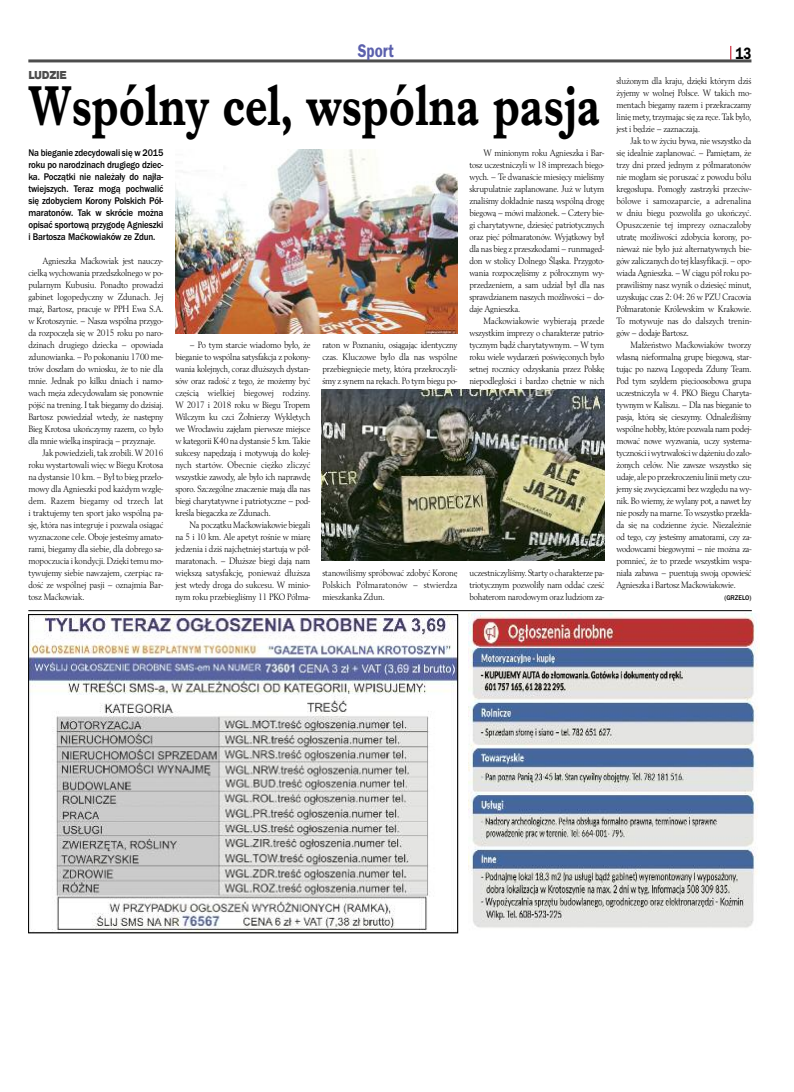
<style>
.page{position:relative;width:794px;height:1092px;background:#fff}
.page>*{position:absolute;margin:0;border:0;box-sizing:border-box;transform-origin:0 0}
.t1{font:700 58px "Imprint URWTCE";color:#000;scale:.8 1}
.t2{font:19px "Franklin Got URWTCE Dem";color:#5b60ad;scale:.8 1}
.t3{font:17px "Franklin Got URWTCE Dem";color:#000;scale:.8 1}
.t4{font:900 12px "Nimbus San TCE";letter-spacing:-.035em;color:#4d4d4d;scale:.9 1}
.t5{font:500 10px/12px "Franklin Got URWTCE";letter-spacing:-.01em;color:#000;text-align:justify;scale:.9 1}
.t6{font:9.6px/12px "Berling TCE";letter-spacing:-.015em;color:#000;text-align:justify;scale:.9 1}
.t7{font:9.6px "Berling TCE";letter-spacing:.015em;color:#000;scale:.9 1}
.t8{font:500 7px "Franklin Got URWTCE";color:#000;scale:.95 1}
</style>
<div class="page">
<hr style="left:28px;top:59px;width:723px;height:3px;background:#4d4d4d">
<svg style="left:730px;top:46px;width:1px;height:14px"></svg>
<img style="left:30px;top:616px;width:426px;height:315px">
<div style="left:28px;top:614px;width:430px;height:319px;border:1px solid #000"></div>
<img style="left:468px;top:613px;width:290px;height:315px">
<hr style="left:28px;top:610px;width:724px;height:1px;background:#000">
<img style="left:175px;top:150px;width:283px;height:183px">
<img style="left:322px;top:389px;width:282px;height:172px">
<h2 class="t2" style="left:358px;top:40px;width:47px">Sport</h2>
<h3 class="t3" style="left:735px;top:43px;width:21px">13</h3>
<p class="t4" style="left:28px;top:68px;width:44px">LUDZIE</p>
<h1 class="t1" style="left:28px;top:71px;width:717px">Wspólny cel, wspólna pasja</h1>
<p class="t5" style="left:28px;top:147px;width:151px">Na bieganie zdecydowali się w 2015 roku po narodzinach drugiego dziec&shy;ka. Początki nie należały do najła&shy;twiejszych. Teraz mogą pochwalić się zdobyciem Korony Polskich Pół&shy;maratonów. Tak w skrócie można opisać sportową przygodę Agnieszki i Bartosza Maćkowiaków ze Zdun.</p>
<p class="t6" style="left:43px;top:255px;width:135px">Agnieszka Maćkowiak jest nauczy-</p>
<p class="t6" style="left:28px;top:267px;width:151px">cielką wychowania przedszkolnego w po-</p>
<p class="t6" style="left:28px;top:279px;width:151px">pularnym Kubusiu. Ponadto prowadzi</p>
<p class="t6" style="left:28px;top:291px;width:151px">gabinet logopedyczny w Zdunach. Jej</p>
<p class="t6" style="left:28px;top:303px;width:151px">mąż, Bartosz, pracuje w PPH Ewa S.A.</p>
<p class="t6" style="left:28px;top:315px;width:151px">w Krotoszynie. – Nasza wspólna przygo-</p>
<p class="t6" style="left:28px;top:327px;width:151px">da rozpoczęła się w 2015 roku po naro-</p>
<p class="t6" style="left:28px;top:339px;width:151px">dzinach drugiego dziecka – opowiada</p>
<p class="t6" style="left:28px;top:351px;width:151px">zdunowianka. – Po pokonaniu 1700 me-</p>
<p class="t6" style="left:28px;top:363px;width:151px">trów doszłam do wniosku, że to nie dla</p>
<p class="t6" style="left:28px;top:375px;width:151px">mnie. Jednak po kilku dniach i namo-</p>
<p class="t6" style="left:28px;top:387px;width:151px">wach męża zdecydowałam się ponownie</p>
<p class="t6" style="left:28px;top:399px;width:151px">pójść na trening. I tak biegamy do dzisiaj.</p>
<p class="t6" style="left:28px;top:411px;width:151px">Bartosz powiedział wtedy, że następny</p>
<p class="t6" style="left:28px;top:423px;width:151px">Bieg Krotosa ukończymy razem, co było</p>
<p class="t6" style="left:28px;top:435px;width:143px">dla mnie wielką inspiracją – przyznaje.</p>
<p class="t6" style="left:43px;top:447px;width:136px">Jak powiedzieli, tak zrobili. W 2016</p>
<p class="t6" style="left:28px;top:459px;width:151px">roku wystartowali więc w Biegu Krotosa</p>
<p class="t6" style="left:28px;top:471px;width:151px">na dystansie 10 km. – Był to bieg przeło-</p>
<p class="t6" style="left:28px;top:483px;width:151px">mowy dla Agnieszki pod każdym wzglę-</p>
<p class="t7" style="left:28px;top:495px;width:151px">dem. Razem biegamy od trzech lat</p>
<p class="t6" style="left:28px;top:507px;width:151px">i traktujemy ten sport jako wspólną pa-</p>
<p class="t6" style="left:28px;top:519px;width:151px">sję, która nas integruje i pozwala osiągać</p>
<p class="t6" style="left:28px;top:531px;width:151px">wyznaczone cele. Oboje jesteśmy amato-</p>
<p class="t6" style="left:28px;top:543px;width:151px">rami, biegamy dla siebie, dla dobrego sa-</p>
<p class="t6" style="left:28px;top:555px;width:151px">mopoczucia i kondycji. Dzięki temu mo-</p>
<p class="t6" style="left:28px;top:567px;width:151px">tywujemy siebie nawzajem, czerpiąc ra-</p>
<p class="t6" style="left:28px;top:579px;width:151px">dość ze wspólnej pasji – oznajmia Bar-</p>
<p class="t6" style="left:28px;top:591px;width:64px">tosz Maćkowiak.</p>
<p class="t6" style="left:175px;top:339px;width:151px;text-indent:14px">– Po tym starcie wiadomo było, że bieganie to wspólna satysfakcja z pokony&shy;wania kolejnych, coraz dłuższych dystan&shy;sów oraz radość z tego, że możemy być częścią wielkiej biegowej rodziny.<br>W 2017 i 2018 roku w Biegu Tropem Wilczym ku czci Żołnierzy Wyklętych we Wrocławiu zajęłam pierwsze miejsce w kategorii K40 na dystansie 5 km. Takie sukcesy napędzają i motywują do kolej&shy;nych startów. Obecnie ciężko zliczyć wszystkie zawody, ale było ich naprawdę sporo. Szczególne znaczenie mają dla nas biegi charytatywne i patriotyczne – pod&shy;kreśla biegaczka ze Zdunach.</p>
<p class="t6" style="left:175px;top:519px;width:151px;text-indent:14px">Na początku Maćkowiakowie biegali na 5 i 10 km. Ale apetyt rośnie w miarę jedzenia i dziś najchętniej startują w pół&shy;maratonach. – Dłuższe biegi dają nam większą satysfakcję, ponieważ dłuższa jest wtedy droga do sukcesu. W minio&shy;nym roku przebiegliśmy 11 PKO Półma-</p>
<p class="t6" style="left:322px;top:339px;width:151px">raton w Poznaniu, osiągając identyczny czas. Kluczowe było dla nas wspólne przebiegnięcie mety, którą przekroczyli&shy;śmy z synem na rękach. Po tym biegu po-</p>
<p class="t6" style="left:469px;top:147px;width:151px;text-indent:14px">W minionym roku Agnieszka i Bar&shy;tosz uczestniczyli w 18 imprezach biego&shy;wych. – Te dwanaście miesięcy mieliśmy skrupulatnie zaplanowane. Już w lutym znaliśmy dokładnie naszą wspólną drogę biegową – mówi małżonek. – Cztery bie&shy;gi charytatywne, dziesięć patriotycznych oraz pięć półmaratonów. Wyjątkowy był dla nas bieg z przeszkodami – runmaged&shy;don w stolicy Dolnego Śląska. Przygoto&shy;wania rozpoczęliśmy z półrocznym wy&shy;przedzeniem, a sam udział był dla nas sprawdzianem naszych możliwości – do&shy;daje Agnieszka.</p>
<p class="t6" style="left:469px;top:315px;width:151px;text-indent:14px">Maćkowiakowie wybierają przede wszystkim imprezy o charakterze patrio&shy;tycznym bądź charytatywnym. – W tym roku wiele wydarzeń poświęconych było setnej rocznicy odzyskania przez Polskę niepodległości i bardzo chętnie w nich</p>
<p class="t6" style="left:322px;top:567px;width:151px">stanowiliśmy spróbować zdobyć Koronę Polskich Półmaratonów – stwierdza mieszkanka Zdun.</p>
<p class="t6" style="left:469px;top:567px;width:151px">uczestniczyliśmy. Starty o charakterze pa&shy;triotycznym pozwoliły nam oddać cześć bohaterom narodowym oraz ludziom za-</p>
<p class="t6" style="left:616px;top:75px;width:151px">służonym dla kraju, dzięki którym dziś żyjemy w wolnej Polsce. W takich mo&shy;mentach biegamy razem i przekraczamy linię mety, trzymając się za ręce. Tak było, jest i będzie – zaznaczają.</p>
<p class="t6" style="left:616px;top:135px;width:151px;text-indent:14px">Jak to w życiu bywa, nie wszystko da się idealnie zaplanować. – Pamiętam, że trzy dni przed jednym z półmaratonów nie mogłam się poruszać z powodu bólu kręgosłupa. Pomogły zastrzyki przeciw&shy;bólowe i samozaparcie, a adrenalina w dniu biegu pozwoliła go ukończyć.<br>Opuszczenie tej imprezy oznaczałoby utratę możliwości zdobycia korony, po&shy;nieważ nie było już alternatywnych bie&shy;gów zaliczanych do tej klasyfikacji. – opo&shy;wiada Agnieszka. – W ciągu pół roku po&shy;prawiliśmy nasz wynik o dziesięć minut, uzyskując czas 2: 04: 26 w PZU Cracovia Półmaratonie Królewskim w Krakowie.<br>To motywuje nas do dalszych trenin&shy;gów – dodaje Bartosz.</p>
<p class="t6" style="left:616px;top:339px;width:151px;text-indent:14px">Małżeństwo Maćkowiaków tworzy własną nieformalną grupę biegową, star&shy;tując po nazwą Logopeda Zduny Team.<br>Pod tym szyldem pięcioosobowa grupa uczestniczyła w 4. PKO Biegu Charyta&shy;tywnym w Kaliszu. – Dla nas bieganie to pasja, którą się cieszymy. Odnaleźliśmy wspólne hobby, które pozwala nam podej&shy;mować nowe wyzwania, uczy systema&shy;tyczności i wytrwałości w dążeniu do zało&shy;żonych celów. Nie zawsze wszystko się udaje, ale po przekroczeniu linii mety czu&shy;jemy się zwycięzcami bez względu na wy&shy;nik. Bo wiemy, że wylany pot, a nawet łzy nie poszły na marne. To wszystko przekła&shy;da się na codzienne życie. Niezależnie od tego, czy jesteśmy amatorami, czy za&shy;wodowcami biegowymi – nie można za&shy;pomnieć, że to przede wszystkim wspa&shy;niała zabawa – puentują swoją opowieść Agnieszka i Bartosz Maćkowiakowie.</p>
<p class="t8" style="left:724px;top:593px;width:30px">(GRZELO)</p>
</div>
